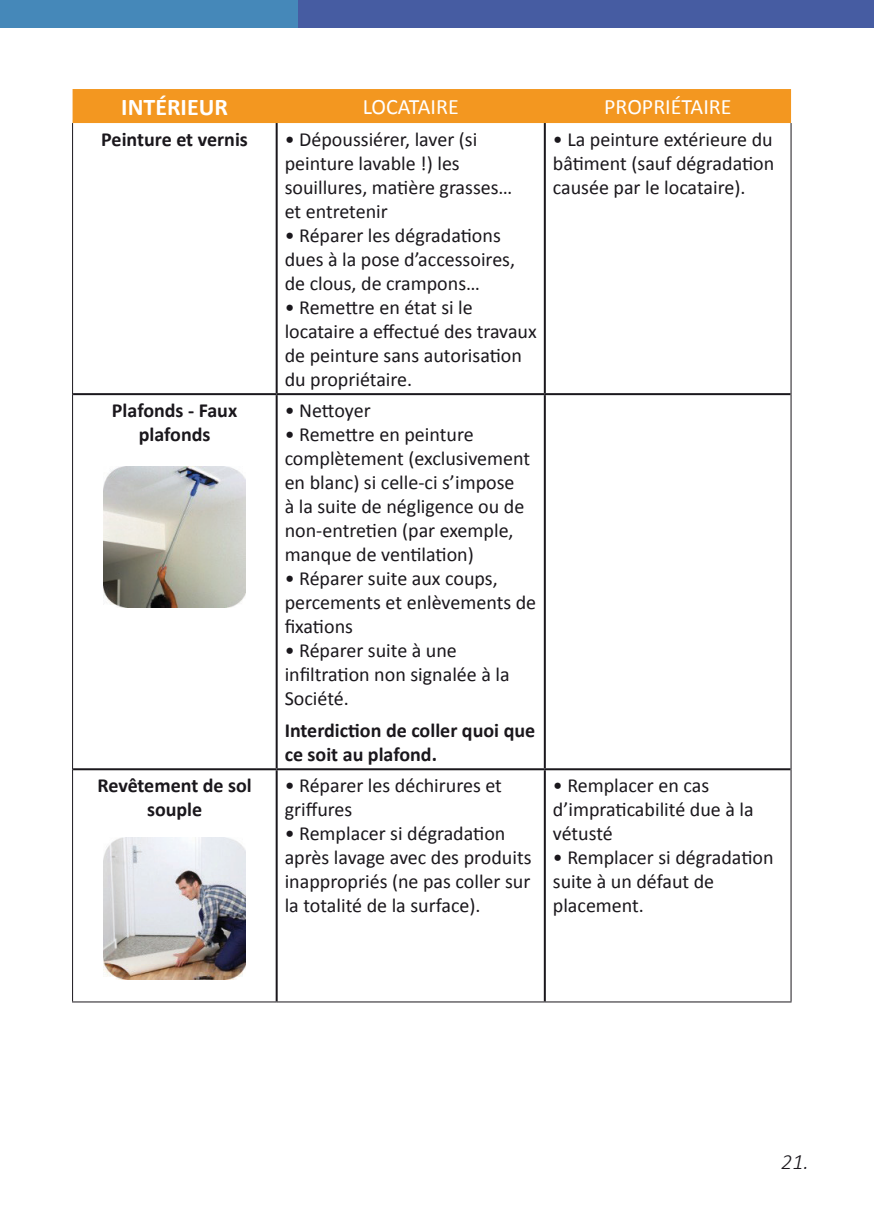
<style>
.page{position:relative;width:874px;height:1225px;background:#fff}
.page>*{position:absolute;margin:0;border:0;box-sizing:border-box;transform-origin:0 0}
.t1{font:700 24px "Calibri";color:#fff}
.t2{font:22px "Calibri";color:#fff}
.t3{font:italic 300 22px "Calibri";color:#1a171c}
.t4{font:20px/24px "Calibri";color:#1a171c}
.t5{font:700 20px/24px "Calibri";color:#1a171c;text-align:center}
</style>
<div class="page">
<div style="left:72px;top:89px;width:718px;height:34px;background:#f39720"></div>
<hr style="left:72px;top:123px;width:1px;height:271px;background:#1a171c">
<hr style="left:790px;top:123px;width:1px;height:271px;background:#1a171c">
<hr style="left:72px;top:394px;width:1px;height:375px;background:#1a171c">
<hr style="left:790px;top:394px;width:1px;height:375px;background:#1a171c">
<hr style="left:72px;top:769px;width:1px;height:232px;background:#1a171c">
<hr style="left:790px;top:769px;width:1px;height:232px;background:#1a171c">
<hr style="left:72px;top:1001px;width:204px;height:1px;background:#1a171c">
<hr style="left:276px;top:1001px;width:268px;height:1px;background:#1a171c">
<hr style="left:544px;top:1001px;width:247px;height:1px;background:#1a171c">
<hr style="left:275px;top:123px;width:2px;height:270px;background:#1a171c">
<hr style="left:543px;top:123px;width:2px;height:270px;background:#1a171c">
<hr style="left:73px;top:393px;width:203px;height:2px;background:#1a171c">
<hr style="left:276px;top:393px;width:268px;height:2px;background:#1a171c">
<hr style="left:275px;top:395px;width:2px;height:373px;background:#1a171c">
<hr style="left:544px;top:393px;width:246px;height:2px;background:#1a171c">
<hr style="left:543px;top:395px;width:2px;height:373px;background:#1a171c">
<hr style="left:73px;top:768px;width:203px;height:2px;background:#1a171c">
<hr style="left:276px;top:768px;width:268px;height:2px;background:#1a171c">
<hr style="left:275px;top:770px;width:2px;height:231px;background:#1a171c">
<hr style="left:544px;top:768px;width:246px;height:2px;background:#1a171c">
<hr style="left:543px;top:770px;width:2px;height:231px;background:#1a171c">
<img style="left:103px;top:466px;width:142px;height:142px">
<img style="left:103px;top:837px;width:142px;height:142px">
<div style="left:293px;top:0;width:580px;height:27px;background:#465ca2"></div>
<div style="left:0;top:0;width:298px;height:27px;background:#4588b9"></div>
<p class="t1" style="left:121px;top:92px;width:108px">INTÉRIEUR</p>
<p class="t2" style="left:362px;top:92px;width:98px">LOCATAIRE</p>
<p class="t2" style="left:604px;top:92px;width:129px">PROPRIÉTAIRE</p>
<p class="t5" style="left:101px;top:127px;width:148px">Peinture et vernis</p>
<p class="t4" style="left:284px;top:127px;width:229px">• Dépoussiérer, laver (si peinture lavable !) les souillures, matière grasses…</p>
<p class="t4" style="left:284px;top:199px;width:105px">et entretenir</p>
<p class="t4" style="left:284px;top:223px;width:232px">• Réparer les dégradations dues à la pose d’accessoires, de clous, de crampons…</p>
<p class="t4" style="left:284px;top:295px;width:253px">• Remettre en état si le locataire a effectué des travaux de peinture sans autorisation du propriétaire.</p>
<p class="t4" style="left:552px;top:127px;width:223px;text-align:justify">• La peinture extérieure du bâtiment (sauf dégradation causée par le locataire).</p>
<p class="t5" style="left:112px;top:398px;width:127px">Plafonds - Faux plafonds</p>
<p class="t4" style="left:284px;top:398px;width:87px">• Nettoyer</p>
<p class="t4" style="left:284px;top:422px;width:247px">• Remettre en peinture complètement (exclusivement en blanc) si celle-ci s’impose<br>à la suite de négligence ou de non-entretien (par exemple, manque de ventilation)</p>
<p class="t4" style="left:284px;top:566px;width:253px">• Réparer suite aux coups, percements et enlèvements de fixations</p>
<p class="t4" style="left:284px;top:638px;width:226px">• Réparer suite à une infiltration non signalée à la<br>Société.</p>
<p class="t5" style="left:284px;top:718px;width:252px;text-align:left">Interdiction de coller quoi que ce soit au plafond.</p>
<p class="t5" style="left:97px;top:773px;width:156px">Revêtement de sol souple</p>
<p class="t4" style="left:284px;top:773px;width:219px">• Réparer les déchirures et griffures</p>
<p class="t4" style="left:284px;top:821px;width:248px">• Remplacer si dégradation après lavage avec des produits inappropriés (ne pas coller sur la totalité de la surface).</p>
<p class="t4" style="left:552px;top:773px;width:202px">• Remplacer en cas d’impraticabilité due à la vétusté</p>
<p class="t4" style="left:552px;top:845px;width:222px">• Remplacer si dégradation suite à un défaut de placement.</p>
<p class="t3" style="left:780px;top:1147px;width:29px">21.</p>
</div>
